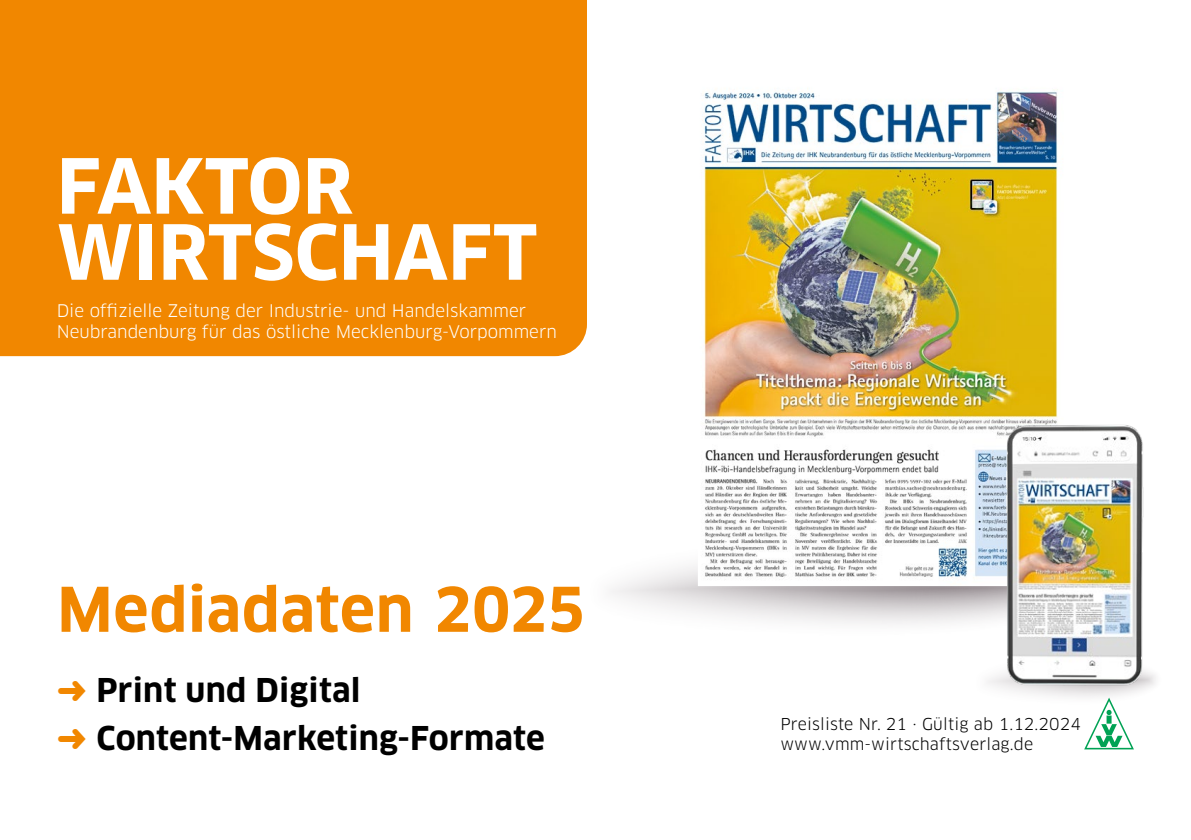
<style>
.page{position:relative;width:1191px;height:840px;background:#fff}
.page>*{position:absolute;margin:0;border:0;box-sizing:border-box;transform-origin:0 0}
.t1{font:700 74px "Clan OT";color:#fff}
.t2{font:700 60px "Clan OT";letter-spacing:.005em;color:#f18700}
.t3{font:700 32px "Clan OT";letter-spacing:.01em;color:#000}
.t4{font:17px/20.4px "Clan OT";color:#fff}
.t5{font:16px "Clan OT";letter-spacing:.01em;color:#000}
.s1{color:#f18700}
</style>
<div class="page">
<div style="left:0;top:0;width:587px;height:356px;background:#f18700"></div>
<svg style="left:610px;top:577px;width:36px;height:27px"></svg>
<img style="left:646px;top:88px;width:412px;height:532px">
<img style="left:794px;top:339px;width:362px;height:411px">
<p class="t1" style="left:57px;top:143px;width:298px">FAKTOR</p>
<p class="t1" style="left:57px;top:209px;width:482px">WIRTSCHAFT</p>
<p class="t4" style="left:57px;top:300px;width:502px">Die offizielle Zeitung der Industrie- und Handelskammer<br>Neubrandenburg für das östliche Mecklenburg-Vorpommern</p>
<p class="t2" style="left:57px;top:574px;width:529px">Mediadaten 2025</p>
<p class="t3" style="left:57px;top:671px;width:305px"><span class="s1">➜</span> Print und Digital</p>
<p class="t3" style="left:57px;top:718px;width:489px"><span class="s1">➜</span> Content-Marketing-Formate</p>
<p class="t5" style="left:780px;top:714px;width:302px">Preisliste Nr. 21 · Gültig ab 1.12.2024</p>
<p class="t5" style="left:780px;top:733px;width:254px">www.vmm-wirtschaftsverlag.de</p>
</div>
